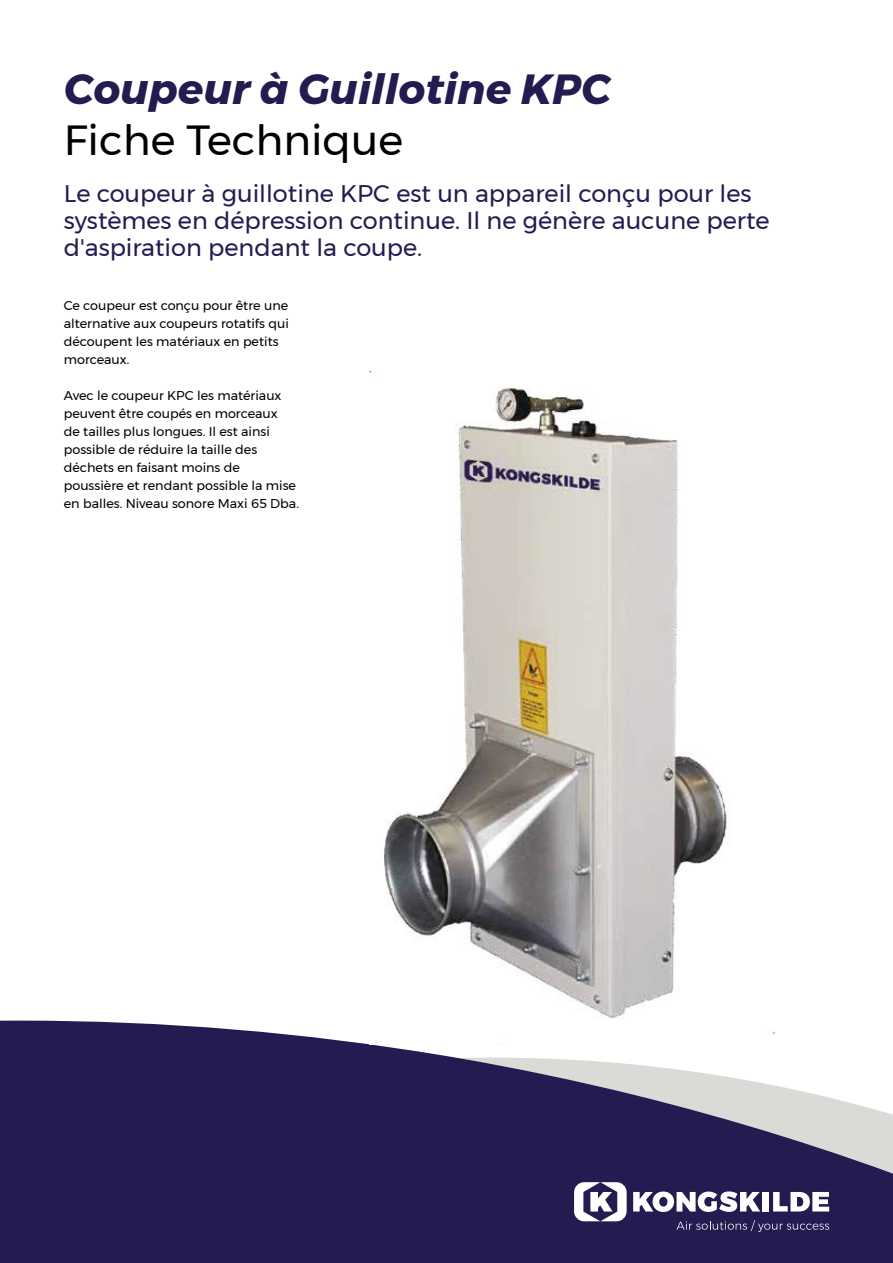
<style>
.page{position:relative;width:893px;height:1263px;background:#fff}
.page>*{position:absolute;margin:0;border:0;box-sizing:border-box;transform-origin:0 0}
.t1{font:italic 700 42px "Montserrat";color:#231c51}
.t2{font:42px "Montserrat";color:#000}
.t3{font:24px/27px "Montserrat";color:#231c51}
.t4{font:12.75px/18px "Montserrat";color:#000}
</style>
<div class="page">
<svg style="left:0;top:1020px;width:893px;height:243px;background:#46406c"></svg>
<svg style="left:633px;top:1191px;width:127px;height:21px"></svg>
<div style="left:763px;top:1192px;width:6px;height:19px;background:#fff"></div>
<svg style="left:773px;top:1192px;width:56px;height:19px"></svg>
<svg style="left:676px;top:1220px;width:153px;height:12px;background:#3f3967"></svg>
<svg style="left:574px;top:1182px;width:53px;height:39px"></svg>
<img style="left:369px;top:372px;width:405px;height:672px">
<h1 class="t1" style="left:64px;top:56px;width:549px">Coupeur à Guillotine KPC</h1>
<h1 class="t2" style="left:64px;top:108px;width:341px">Fiche Technique</h1>
<h2 class="t3" style="left:64px;top:180px;width:707px">Le coupeur à guillotine KPC est un appareil conçu pour les systèmes en dépression continue. Il ne génère aucune perte d'aspiration pendant la coupe.</h2>
<p class="t4" style="left:64px;top:296px;width:227px">Ce coupeur est conçu pour être une alternative aux coupeurs rotatifs qui découpent les matériaux en petits morceaux.</p>
<p class="t4" style="left:64px;top:386px;width:237px">Avec le coupeur KPC les matériaux peuvent être coupés en morceaux<br>de tailles plus longues. Il est ainsi possible de réduire la taille des déchets en faisant moins de poussière et rendant possible la mise en balles. Niveau sonore Maxi 65 Dba.</p>
</div>
